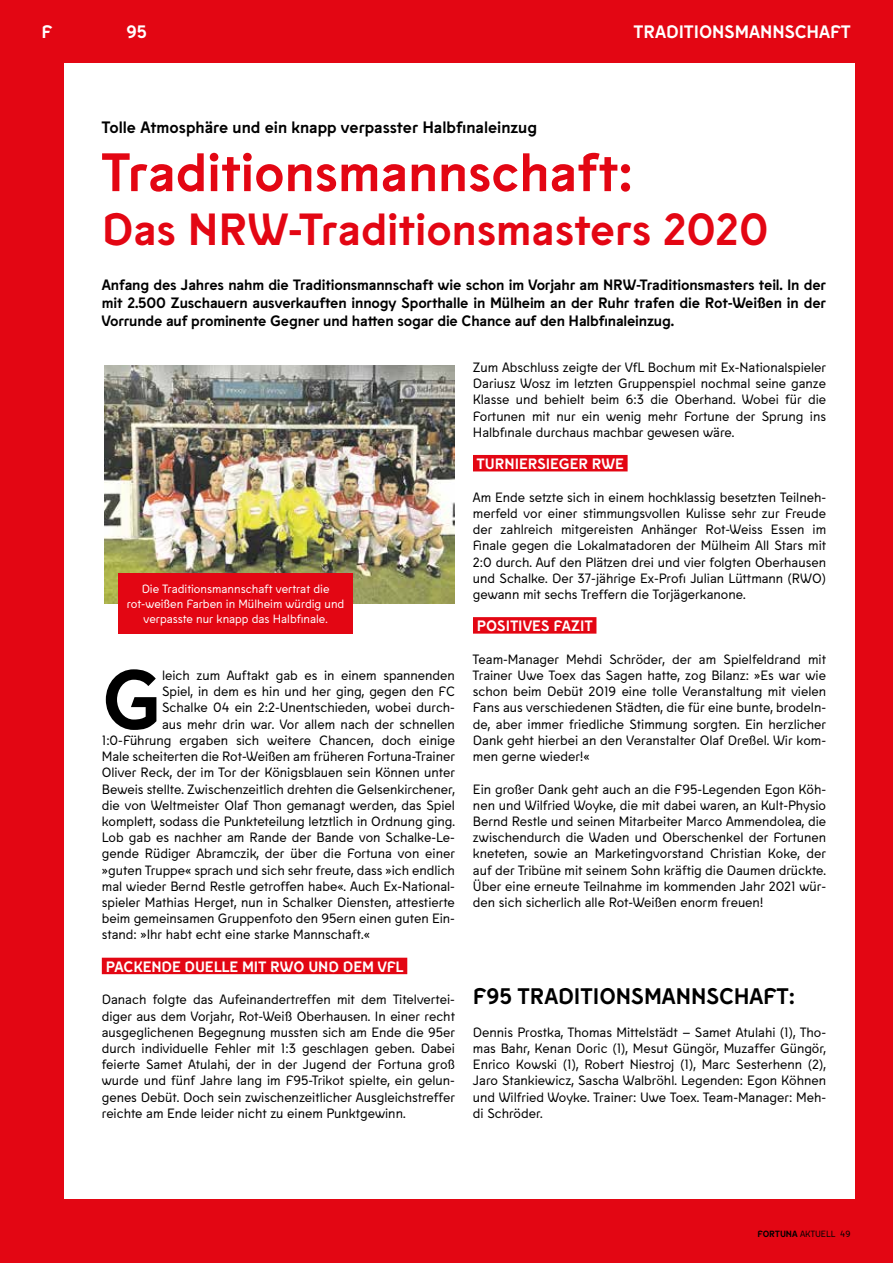
<style>
.page{position:relative;width:893px;height:1263px;background:#e30613}
.page>*{position:absolute;margin:0;border:0;box-sizing:border-box;transform-origin:0 0}
.t1{font:700 82.95px "Fortuna Sans";color:#000}
.t2{font:700 54px "Fortuna Sans";color:#e30613}
.t3{font:700 45px "Fortuna Sans";color:#e30613}
.t4{font:700 22.5px "Fortuna Sans";color:#000}
.t5{font:700 18px "Fortuna Sans";color:#fff}
.t6{font:700 16.5px "Fortuna Sans";color:#000}
.t7{font:700 15px/18px "Fortuna Sans";letter-spacing:-.01em;color:#000;text-align:justify}
.t8{font:700 15px "Fortuna Sans";color:#fff}
.t9{font:13.5px/16.2px "Fortuna Sans";color:#000;text-align:justify}
.t10{font:12px/15px "Fortuna Sans";color:#fff;text-align:center}
.t11{font:9px "Fortuna Sans";letter-spacing:.005em;color:#000}
.s1{font-weight:700}
</style>
<div class="page">
<div style="left:64px;top:64px;width:791px;height:1135px;background:#fff"></div>
<div style="left:102px;top:958px;width:305px;height:16px;background:#e30613"></div>
<div style="left:473px;top:455px;width:155px;height:16px;background:#e30613"></div>
<div style="left:473px;top:617px;width:123px;height:17px;background:#e30613"></div>
<img style="left:105px;top:366px;width:350px;height:238px">
<div style="left:118px;top:573px;width:235px;height:61px;background:#e30613"></div>
<h3 class="t5" style="left:41px;top:17px;width:12px">F</h3>
<h3 class="t5" style="left:126px;top:17px;width:22px">95</h3>
<h3 class="t5" style="left:634px;top:17px;width:218px">TRADITIONSMANNSCHAFT</h3>
<p class="t6" style="left:102px;top:114px;width:437px">Tolle Atmosphäre und ein knapp verpasster Halbfinaleinzug</p>
<h2 class="t2" style="left:102px;top:130px;width:533px">Traditionsmannschaft:</h2>
<h3 class="t3" style="left:102px;top:194px;width:668px">Das NRW-Traditionsmasters 2020</h3>
<p class="t7" style="left:102px;top:274px;width:726px">Anfang des Jahres nahm die Traditionsmannschaft wie schon im Vorjahr am NRW-Traditionsmasters teil. In der mit 2.500 Zuschauern ausverkauften innogy Sporthalle in Mülheim an der Ruhr trafen die Rot-Weißen in der Vorrunde auf prominente Gegner und hatten sogar die Chance auf den Halbfinaleinzug.</p>
<p class="t10" style="left:127px;top:581px;width:219px">Die Traditionsmannschaft vertrat die rot-weißen Farben in Mülheim würdig und verpasste nur knapp das Halbfinale.</p>
<h1 class="t1" style="left:102px;top:634px;width:62px">G</h1>
<p class="t9" style="left:162px;top:667px;width:294px">leich zum Auftakt gab es in einem spannenden</p>
<p class="t9" style="left:162px;top:683px;width:294px">Spiel, in dem es hin und her ging, gegen den FC</p>
<p class="t9" style="left:162px;top:699px;width:294px">Schalke 04 ein 2:2-Unentschieden, wobei durch-</p>
<p class="t9" style="left:162px;top:715px;width:294px">aus mehr drin war. Vor allem nach der schnellen</p>
<p class="t9" style="left:102px;top:731px;width:355px">1:0-Führung ergaben sich weitere Chancen, doch einige</p>
<p class="t9" style="left:102px;top:748px;width:355px">Male scheiterten die Rot-Weißen am früheren Fortuna-Trainer</p>
<p class="t9" style="left:102px;top:764px;width:355px">Oliver Reck, der im Tor der Königsblauen sein Können unter</p>
<p class="t9" style="left:102px;top:780px;width:355px">Beweis stellte. Zwischenzeitlich drehten die Gelsenkirchener,</p>
<p class="t9" style="left:102px;top:796px;width:355px">die von Weltmeister Olaf Thon gemanagt werden, das Spiel</p>
<p class="t9" style="left:102px;top:813px;width:355px">komplett, sodass die Punkteteilung letztlich in Ordnung ging.</p>
<p class="t9" style="left:102px;top:829px;width:355px">Lob gab es nachher am Rande der Bande von Schalke-Le-</p>
<p class="t9" style="left:102px;top:845px;width:355px">gende Rüdiger Abramczik, der über die Fortuna von einer</p>
<p class="t9" style="left:102px;top:861px;width:355px">»guten Truppe« sprach und sich sehr freute, dass »ich endlich</p>
<p class="t9" style="left:102px;top:877px;width:355px">mal wieder Bernd Restle getroffen habe«. Auch Ex-National-</p>
<p class="t9" style="left:102px;top:894px;width:355px">spieler Mathias Herget, nun in Schalker Diensten, attestierte</p>
<p class="t9" style="left:102px;top:910px;width:355px">beim gemeinsamen Gruppenfoto den 95ern einen guten Ein-</p>
<p class="t9" style="left:102px;top:926px;width:270px">stand: »Ihr habt echt eine starke Mannschaft.«</p>
<p class="t8" style="left:106px;top:955px;width:299px">PACKENDE DUELLE MIT RWO UND DEM VFL</p>
<p class="t9" style="left:102px;top:991px;width:355px">Danach folgte das Aufeinandertreffen mit dem Titelvertei&shy;diger aus dem Vorjahr, Rot-Weiß Oberhausen. In einer recht ausgeglichenen Begegnung mussten sich am Ende die 95er durch individuelle Fehler mit 1:3 geschlagen geben. Dabei feierte Samet Atulahi, der in der Jugend der Fortuna groß wurde und fünf Jahre lang im F95-Trikot spielte, ein gelun&shy;genes Debüt. Doch sein zwischenzeitlicher Ausgleichstreffer reichte am Ende leider nicht zu einem Punktgewinn.</p>
<p class="t9" style="left:473px;top:359px;width:355px">Zum Abschluss zeigte der VfL Bochum mit Ex-Nationalspieler Dariusz Wosz im letzten Gruppenspiel nochmal seine ganze Klasse und behielt beim 6:3 die Oberhand. Wobei für die Fortunen mit nur ein wenig mehr Fortune der Sprung ins Halbfinale durchaus machbar gewesen wäre.</p>
<p class="t8" style="left:477px;top:452px;width:148px">TURNIERSIEGER RWE</p>
<p class="t9" style="left:473px;top:488px;width:355px">Am Ende setzte sich in einem hochklassig besetzten Teilneh&shy;merfeld vor einer stimmungsvollen Kulisse sehr zur Freude der zahlreich mitgereisten Anhänger Rot-Weiss Essen im Finale gegen die Lokalmatadoren der Mülheim All Stars mit 2:0 durch. Auf den Plätzen drei und vier folgten Oberhausen und Schalke. Der 37-jährige Ex-Profi Julian Lüttmann (RWO) gewann mit sechs Treffern die Torjägerkanone.</p>
<p class="t8" style="left:477px;top:614px;width:117px">POSITIVES FAZIT</p>
<p class="t9" style="left:473px;top:650px;width:355px">Team-Manager Mehdi Schröder, der am Spielfeldrand mit Trainer Uwe Toex das Sagen hatte, zog Bilanz: »Es war wie schon beim Debüt 2019 eine tolle Veranstaltung mit vielen Fans aus verschiedenen Städten, die für eine bunte, brodeln&shy;de, aber immer friedliche Stimmung sorgten. Ein herzlicher Dank geht hierbei an den Veranstalter Olaf Dreßel. Wir kom&shy;men gerne wieder!«</p>
<p class="t9" style="left:473px;top:780px;width:355px">Ein großer Dank geht auch an die F95-Legenden Egon Köh&shy;nen und Wilfried Woyke, die mit dabei waren, an Kult-Physio Bernd Restle und seinen Mitarbeiter Marco Ammendolea, die zwischendurch die Waden und Oberschenkel der Fortunen kneteten, sowie an Marketingvorstand Christian Koke, der auf der Tribüne mit seinem Sohn kräftig die Daumen drückte.<br>Über eine erneute Teilnahme im kommenden Jahr 2021 wür&shy;den sich sicherlich alle Rot-Weißen enorm freuen!</p>
<h3 class="t4" style="left:473px;top:979px;width:323px">F95 TRADITIONSMANNSCHAFT:</h3>
<p class="t9" style="left:473px;top:1023px;width:355px">Dennis Prostka, Thomas Mittelstädt – Samet Atulahi (1), Tho&shy;mas Bahr, Kenan Doric (1), Mesut Güngör, Muzaffer Güngör, Enrico Kowski (1), Robert Niestroj (1), Marc Sesterhenn (2), Jaro Stankiewicz, Sascha Walbröhl. Legenden: Egon Köhnen und Wilfried Woyke. Trainer: Uwe Toex. Team-Manager: Meh&shy;di Schröder.</p>
<p class="t11" style="left:757px;top:1227px;width:95px"><span class="s1">FORTUNA</span> AKTUELL 49</p>
</div>
